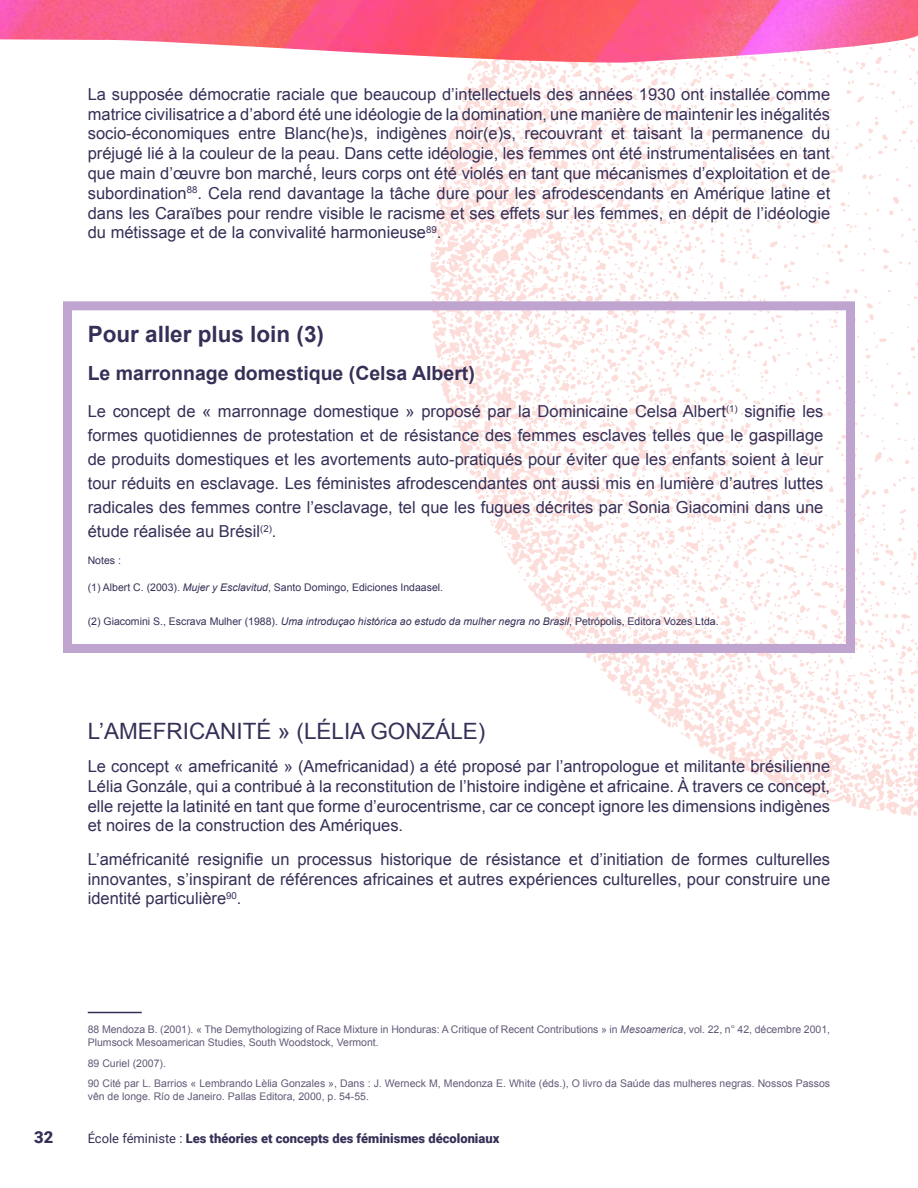
<style>
.page{position:relative;width:918px;height:1188px;background:#fff}
.page>*{position:absolute;margin:0;border:0;box-sizing:border-box;transform-origin:0 0}
.t1{font:22.5px "Arial";color:#372f57}
.t2{font:700 22.5px "Arial";color:#372f57}
.t3{font:700 19.5px "Arial";color:#372f57}
.t4{font:16.5px/19.8px "Arial";color:#372f57;text-align:justify}
.t5{font:900 16.5px "Roboto";color:#372f57}
.t6{font:900 12.9px "Roboto";color:#372f57}
.t7{font:10.5px/13.5px "Arial";color:#645a78}
.t8{font:10.5px "Arial";color:#372f57}
.s1{font-style:italic}
.s2{font-weight:400}
</style>
<div class="page">
<img style="left:431px;top:63px;width:487px;height:753px">
<div style="left:63px;top:301px;width:792px;height:352px;border:9px solid #bea4cf"></div>
<hr style="left:88px;top:1012px;width:54px;height:1px;background:#372f57">
<img style="left:0;top:0;width:918px;height:63px">
<p class="t4" style="left:88px;top:84px;width:744px">La supposée démocratie raciale que beaucoup d’intellectuels des années 1930 ont installée comme matrice civilisatrice a d’abord été une idéologie de la domination, une manière de maintenir les inégalités socio-économiques entre Blanc(he)s, indigènes noir(e)s, recouvrant et taisant la permanence du préjugé lié à la couleur de la peau. Dans cette idéologie, les femmes ont été instrumentalisées en tant que main d’œuvre bon marché́, leurs corps ont été violés en tant que mécanismes d’exploitation et de subordination<sup>88</sup>. Cela rend davantage la tâche dure pour les afrodescendants en Amérique latine et dans les Caraïbes pour rendre visible le racisme et ses effets sur les femmes, en dépit de l’idéologie du métissage et de la convivalité harmonieuse<sup>89</sup>.</p>
<h1 class="t2" style="left:88px;top:320px;width:238px">Pour aller plus loin (3)</h1>
<p class="t3" style="left:88px;top:360px;width:389px">Le marronnage domestique (Celsa Albert)</p>
<p class="t4" style="left:88px;top:400px;width:737px;line-height:24px">Le concept de « marronnage domestique » proposé par la Dominicaine Celsa Albert<sup>(1)</sup> signifie les formes quotidiennes de protestation et de résistance des femmes esclaves telles que le gaspillage de produits domestiques et les avortements auto-pratiqués pour éviter que les enfants soient à leur tour réduits en esclavage. Les féministes afrodescendantes ont aussi mis en lumière d’autres luttes radicales des femmes contre l’esclavage, tel que les fugues décrites par Sonia Giacomini dans une étude réalisée au Brésil<sup>(2)</sup>.</p>
<p class="t8" style="left:88px;top:554px;width:35px">Notes :</p>
<p class="t8" style="left:88px;top:581px;width:357px">(1) Albert C. (2003). <span class="s1">Mujer y Esclavitud</span>, Santo Domingo, Ediciones Indaasel.</p>
<p class="t8" style="left:88px;top:614px;width:632px">(2) Giacomini S., Escrava Mulher (1988). <span class="s1">Uma introduçao histórica ao estudo da mulher negra no Brasil</span>, Petrópolis, Editora Vozes Ltda.</p>
<h1 class="t1" style="left:88px;top:716px;width:399px">L’AMEFRICANITÉ » (LÉLIA GONZÁLE)</h1>
<p class="t4" style="left:88px;top:757px;width:744px">Le concept « amefricanité » (Amefricanidad) a été proposé par l’antropologue et militante brésilienne Lélia Gonzále, qui a contribué à la reconstitution de l’histoire indigène et africaine. À travers ce concept, elle rejette la latinité en tant que forme d’eurocentrisme, car ce concept ignore les dimensions indigènes et noires de la construction des Amériques.</p>
<p class="t4" style="left:88px;top:849px;width:744px">L’améfricanité resignifie un processus historique de résistance et d’initiation de formes culturelles innovantes, s’inspirant de références africaines et autres expériences culturelles, pour construire une identité particulière<sup>90</sup>.</p>
<p class="t7" style="left:88px;top:1022px;width:744px">88 Mendoza B. (2001). « The Demythologizing of Race Mixture in Honduras: A Critique of Recent Contributions » in <span class="s1">Mesoamerica</span>, vol. 22, n° 42, décembre 2001,<br>Plumsock Mesoamerican Studies, South Woodstock, Vermont.</p>
<p class="t7" style="left:88px;top:1053px;width:744px;line-height:20.2px">89 Curiel (2007).<br>90 Cité par L. Barrios « Lembrando Lèlia Gonzales », Dans : J. Werneck M, Mendonza E. White (éds.), O livro da Saúde das mulheres negras. Nossos Passos</p>
<p class="t7" style="left:88px;top:1090px;width:283px">vên de longe. Río de Janeiro. Pallas Editora, 2000, p. 54-55.</p>
<p class="t5" style="left:34px;top:1125px;width:21px">32</p>
<p class="t6" style="left:88px;top:1129px;width:413px"><span class="s2">École féministe :</span> Les théories et concepts des féminismes décoloniaux</p>
</div>
